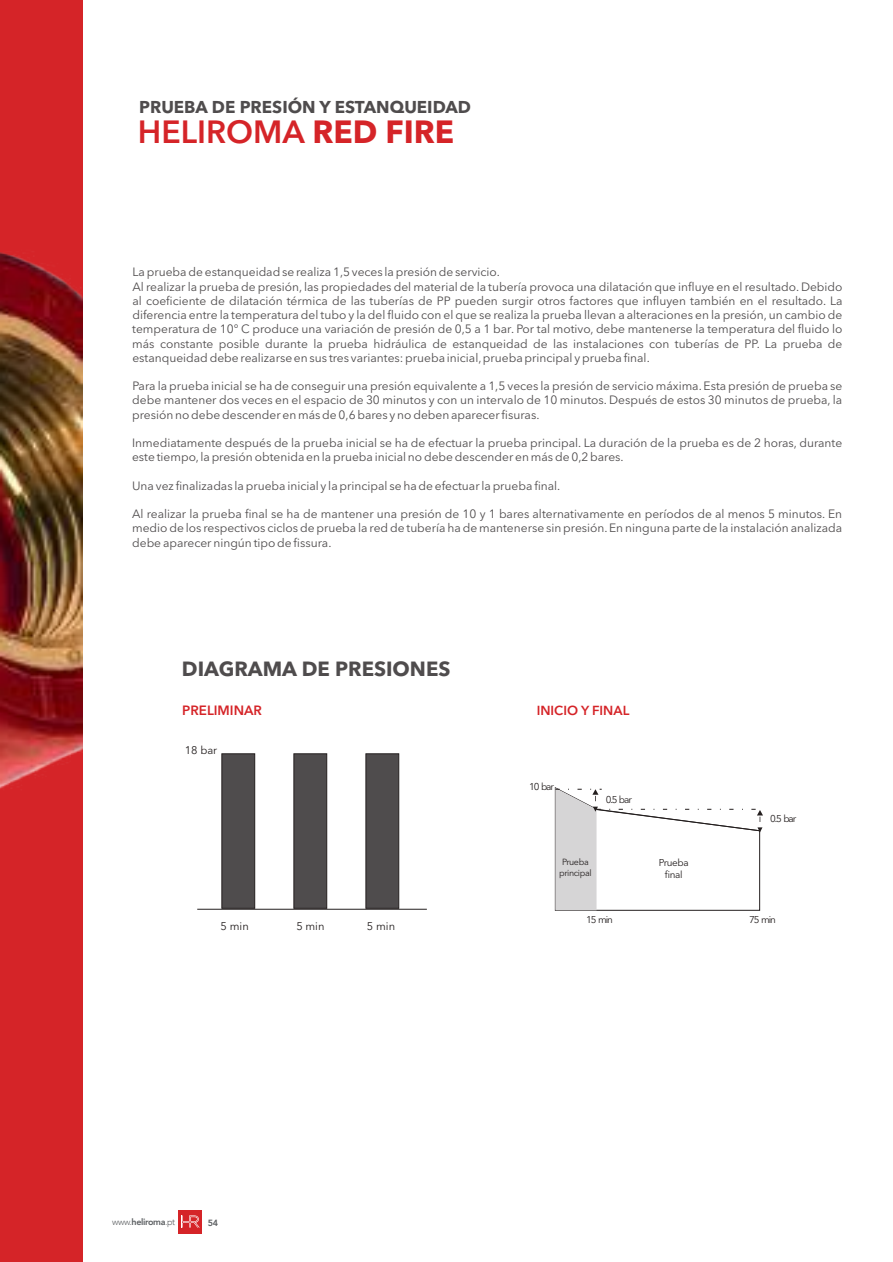
<style>
.page{position:relative;width:893px;height:1262px;background:#fff}
.page>*{position:absolute;margin:0;border:0;box-sizing:border-box;transform-origin:0 0}
.t1{font:600 31.8px "Avenir Next LT Pro";color:#d52428}
.t2{font:700 20.4px "Avenir Next LT Pro";color:#4f4c4d}
.t3{font:700 17.1px "Avenir Next LT Pro";color:#4f4c4d}
.t4{font:600 13.35px "Avenir Next LT Pro";color:#d52428}
.t5{font:600 13.05px "Avenir Next LT Pro";color:#d52428}
.t6{font:12px/14.2px "Avenir Next LT Pro";color:#4f4c4d}
.t7{font:11.1px "Avenir Next LT Pro";color:#241f1f}
.t8{font:9.9px "Avenir Next LT Pro";letter-spacing:-.11em;color:#241f1f}
.t9{font:9.9px/11.7px "Avenir Next LT Pro";letter-spacing:-.04em;color:#241f1f;text-align:center}
.t10{font:800 9px "Avenir";letter-spacing:-.04em;color:#5c5f62}
.t11{font:8.85px/10.5px "Avenir Next LT Pro";letter-spacing:-.04em;color:#241f1f;text-align:center}
.s1{font-weight:700}
.s2{font-weight:300}
</style>
<div class="page">
<div style="left:221px;top:753px;width:34px;height:155px;background:#4f4c4d;border:1px solid #241f1f"></div>
<div style="left:293px;top:753px;width:34px;height:155px;background:#4f4c4d;border:1px solid #241f1f"></div>
<div style="left:365px;top:753px;width:34px;height:155px;background:#4f4c4d;border:1px solid #241f1f"></div>
<svg style="left:554px;top:787px;width:209px;height:124px"></svg>
<hr style="left:197px;top:908px;width:230px;height:1px;background:#241f1f">
<div style="left:0;top:0;width:82px;height:1262px;background:#d52428"></div>
<img style="left:0;top:252px;width:82px;height:537px">
<div style="left:178px;top:1209px;width:24px;height:24px;background:#d52428"></div>
<svg style="left:181px;top:1215px;width:18px;height:12px"></svg>
<h3 class="t3" style="left:139px;top:97px;width:333px">PRUEBA DE PRESIÓN Y ESTANQUEIDAD</h3>
<h1 class="t1" style="left:138px;top:113px;width:318px">HELIROMA <span class="s1">RED FIRE</span></h1>
<p class="t6" style="left:132px;top:265px;width:711px">La prueba de estanqueidad se realiza 1,5 veces la presión de servicio.<br>Al realizar la prueba de presión, las propiedades del material de la tubería provoca una dilatación que influye en el resultado. Debido al coeficiente de dilatación térmica de las tuberías de PP pueden surgir otros factores que influyen también en el resultado. La diferencia entre la temperatura del tubo y la del fluido con el que se realiza la prueba llevan a alteraciones en la presión, un cambio de temperatura de 10° C produce una variación de presión de 0,5 a 1 bar. Por tal motivo, debe mantenerse la temperatura del fluido lo más constante posible durante la prueba hidráulica de estanqueidad de las instalaciones con tuberías de PP. La prueba de estanqueidad debe realizarse en sus tres variantes: prueba inicial, prueba principal y prueba final.</p>
<p class="t6" style="left:132px;top:379px;width:711px;text-align:justify">Para la prueba inicial se ha de conseguir una presión equivalente a 1,5 veces la presión de servicio máxima. Esta presión de prueba se debe mantener dos veces en el espacio de 30 minutos y con un intervalo de 10 minutos. Después de estos 30 minutos de prueba, la presión no debe descender en más de 0,6 bares y no deben aparecer fisuras.</p>
<p class="t6" style="left:132px;top:436px;width:711px">Inmediatamente después de la prueba inicial se ha de efectuar la prueba principal. La duración de la prueba es de 2 horas, durante este tiempo, la presión obtenida en la prueba inicial no debe descender en más de 0,2 bares.</p>
<p class="t6" style="left:132px;top:478px;width:430px">Una vez finalizadas la prueba inicial y la principal se ha de efectuar la prueba final.</p>
<p class="t6" style="left:132px;top:507px;width:711px;text-align:justify">Al realizar la prueba final se ha de mantener una presión de 10 y 1 bares alternativamente en períodos de al menos 5 minutos. En medio de los respectivos ciclos de prueba la red de tubería ha de mantenerse sin presión. En ninguna parte de la instalación analizada debe aparecer ningún tipo de fissura.</p>
<h2 class="t2" style="left:182px;top:657px;width:270px">DIAGRAMA DE PRESIONES</h2>
<p class="t4" style="left:182px;top:702px;width:81px">PRELIMINAR</p>
<p class="t7" style="left:185px;top:743px;width:34px">18 bar</p>
<p class="t7" style="left:221px;top:919px;width:30px">5 min</p>
<p class="t7" style="left:296px;top:919px;width:30px">5 min</p>
<p class="t7" style="left:367px;top:919px;width:30px">5 min</p>
<p class="t5" style="left:536px;top:702px;width:94px">INICIO Y FINAL</p>
<p class="t8" style="left:529px;top:781px;width:26px">10 bar</p>
<p class="t8" style="left:605px;top:793px;width:28px">0.5 bar</p>
<p class="t11" style="left:559px;top:857px;width:34px">Prueba principal</p>
<p class="t9" style="left:659px;top:856px;width:31px">Prueba final</p>
<p class="t8" style="left:770px;top:813px;width:28px">0.5 bar</p>
<p class="t8" style="left:586px;top:913px;width:28px">15 min</p>
<p class="t8" style="left:749px;top:913px;width:28px">75 min</p>
<p class="t10" style="left:112px;top:1214px;width:65px"><span class="s2">www.</span>heliroma<span class="s2">.pt</span></p>
<p class="t10" style="left:208px;top:1215px;width:12px">54</p>
</div>
